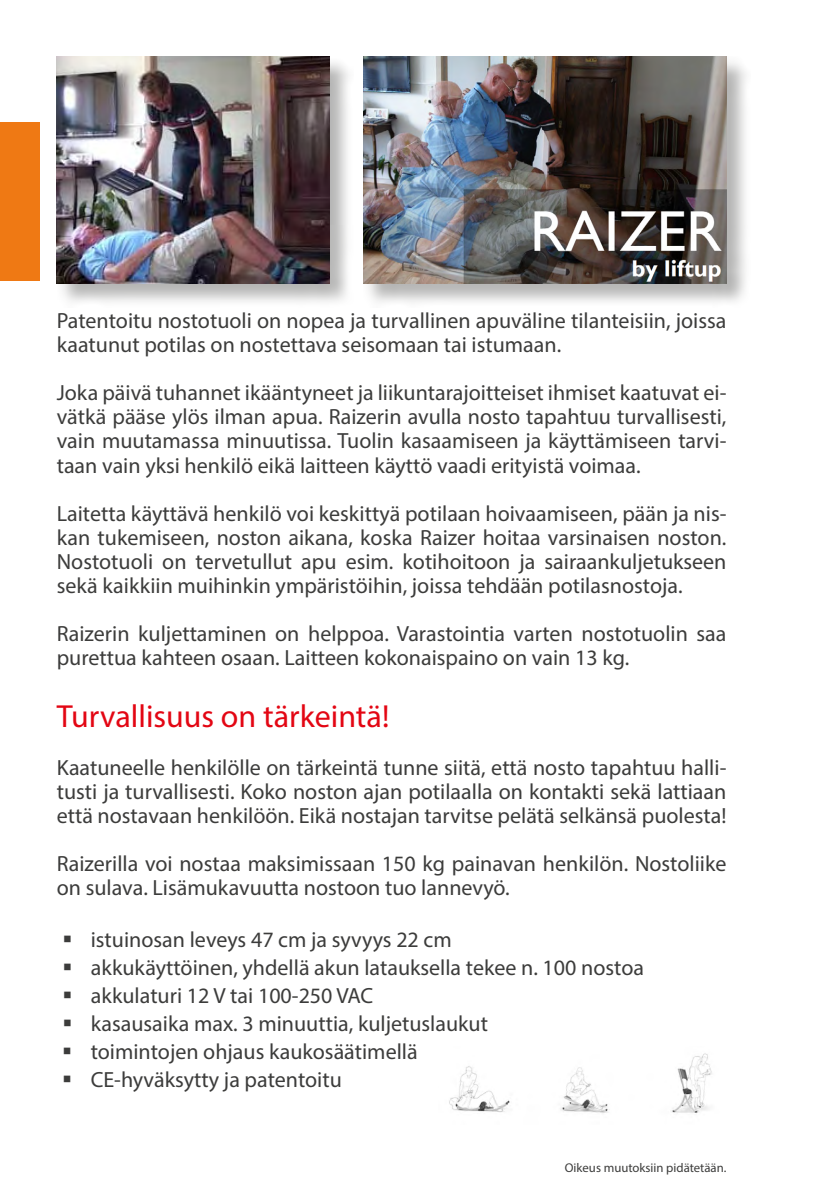
<style>
.page{position:relative;width:840px;height:1191px;background:#fff}
.page>*{position:absolute;margin:0;border:0;box-sizing:border-box;transform-origin:0 0}
.t1{font:32px "Myriad Pro";color:#e30613}
.t2{font:22px/24px "Myriad Pro";color:#3c3c3b}
.t3{font:12.8px "Myriad Pro";color:#3c3c3b}
</style>
<div class="page">
<div style="left:0;top:122px;width:40px;height:159px;background:#ef7914"></div>
<div style="left:57px;top:56px;width:296px;height:252px;background:#9d9d9c;opacity:.75"></div>
<img style="left:57px;top:57px;width:272px;height:226px">
<div style="left:363px;top:56px;width:387px;height:252px;background:#9d9d9c;opacity:.75"></div>
<img style="left:363px;top:57px;width:363px;height:226px">
<img style="left:449px;top:1053px;width:263px;height:60px">
<p class="t2" style="left:57px;top:309px;width:670px">Patentoitu nostotuoli on nopea ja turvallinen apuväline tilanteisiin, joissa kaatunut potilas on nostettava seisomaan tai istumaan.</p>
<p class="t2" style="left:57px;top:381px;width:670px;text-align:justify">Joka päivä tuhannet ikääntyneet ja liikuntarajoitteiset ihmiset kaatuvat ei&shy;vätkä pääse ylös ilman apua. Raizerin avulla nosto tapahtuu turvallisesti, vain muutamassa minuutissa. Tuolin kasaamiseen ja käyttämiseen tarvi&shy;taan vain yksi henkilö eikä laitteen käyttö vaadi erityistä voimaa.</p>
<p class="t2" style="left:57px;top:501px;width:671px;text-align:justify">Laitetta käyttävä henkilö voi keskittyä potilaan hoivaamiseen, pään ja nis&shy;kan tukemiseen, noston aikana, koska Raizer hoitaa varsinaisen noston.<br>Nostotuoli on tervetullut apu esim. kotihoitoon ja sairaankuljetukseen sekä kaikkiin muihinkin ympäristöihin, joissa tehdään potilasnostoja.</p>
<p class="t2" style="left:57px;top:621px;width:670px">Raizerin kuljettaminen on helppoa. Varastointia varten nostotuolin saa purettua kahteen osaan. Laitteen kokonaispaino on vain 13 kg.</p>
<h1 class="t1" style="left:57px;top:696px;width:334px">Turvallisuus on tärkeintä!</h1>
<p class="t2" style="left:57px;top:755px;width:671px;text-align:justify">Kaatuneelle henkilölle on tärkeintä tunne siitä, että nosto tapahtuu halli&shy;tusti ja turvallisesti. Koko noston ajan potilaalla on kontakti sekä lattiaan että nostavaan henkilöön. Eikä nostajan tarvitse pelätä selkänsä puolesta!</p>
<p class="t2" style="left:57px;top:851px;width:670px">Raizerilla voi nostaa maksimissaan 150 kg painavan henkilön. Nostoliike on sulava. Lisämukavuutta nostoon tuo lannevyö.</p>
<p class="t2" style="left:91px;top:925px;width:554px;line-height:28px">istuinosan leveys 47 cm ja syvyys 22 cm<br>akkukäyttöinen, yhdellä akun latauksella tekee n. 100 nostoa akkulaturi 12 V tai 100-250 VAC<br>kasausaika max. 3 minuuttia, kuljetuslaukut<br>toimintojen ohjaus kaukosäätimellä<br>CE-hyväksytty ja patentoitu</p>
<p class="t3" style="left:564px;top:1160px;width:163px">Oikeus muutoksiin pidätetään.</p>
</div>
